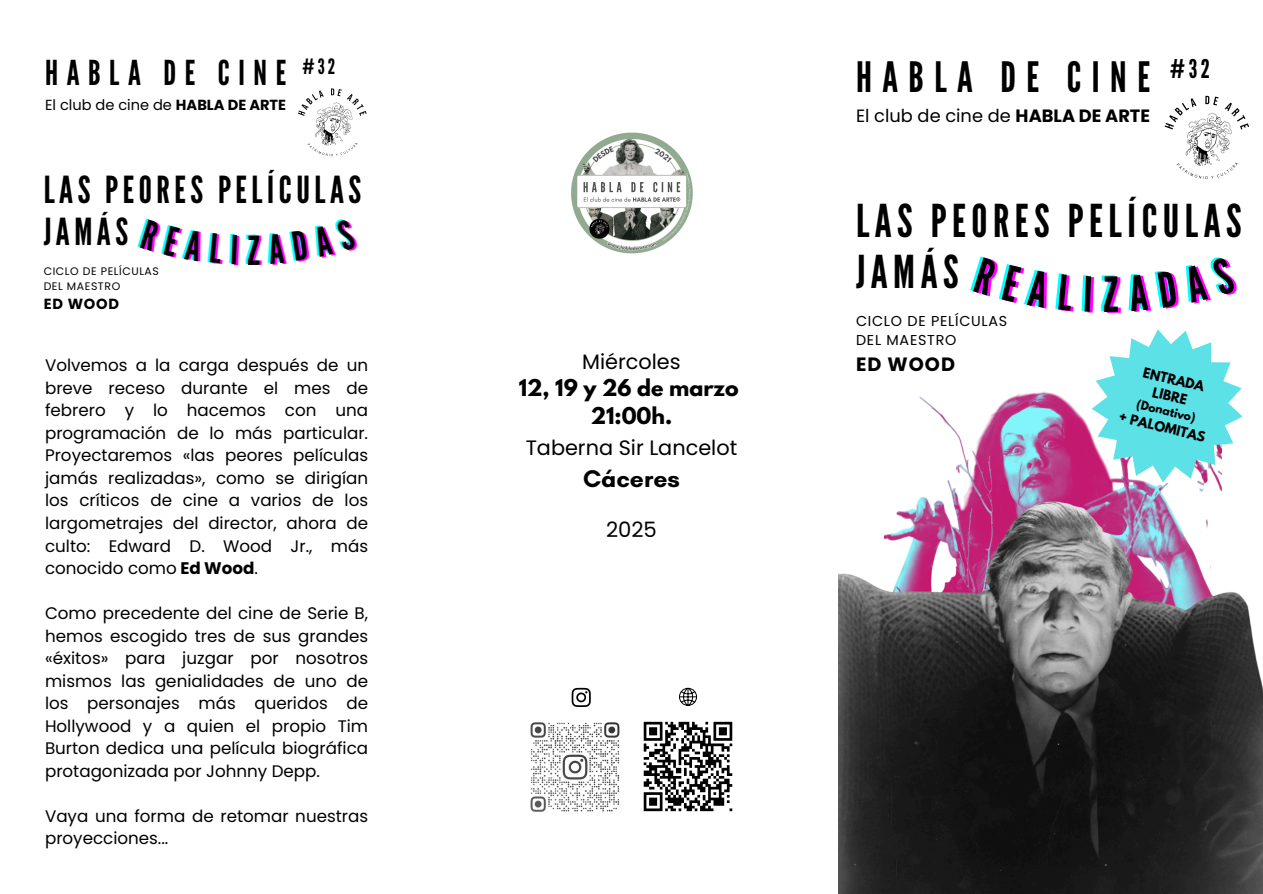
<style>
.page{position:relative;width:1263px;height:894px;background:#fff}
.page>*{position:absolute;margin:0;border:0;box-sizing:border-box;transform-origin:0 0}
.t1{font:45.15px/51.3px "League Gothic";letter-spacing:.12em;color:#000}
.t2{font:41.85px "League Gothic";letter-spacing:.25em;color:#000}
.t3{font:37.2px/42.2px "League Gothic";letter-spacing:.12em;color:#000}
.t4{font:34.35px "League Gothic";letter-spacing:.25em;color:#000}
.t5{font:25.8px "League Gothic";color:#000}
.t6{font:700 24.6px "Glacial Indifference";color:#000}
.t7{font:21.15px "Poppins";color:#000}
.t8{font:21.15px "League Gothic";color:#000}
.t9{font:20.85px "Poppins";color:#000}
.t10{font:700 20.55px/28.5px "League Spartan";color:#000;text-align:center}
.t11{font:700 19.2px "Poppins";letter-spacing:.055em;color:#000}
.t12{font:17.85px "Poppins";color:#000}
.t13{font:16.65px/22.5px "Poppins";color:#000;text-align:justify}
.t14{font:700 14.7px "Poppins";letter-spacing:.055em;color:#000}
.t15{font:14.55px "Poppins";color:#000}
.t16{font:14.25px/19.6px "Poppins";letter-spacing:.055em;color:#000}
.t17{font:700 12.45px/17px "League Spartan";color:#000;text-align:center}
.t18{font:10.95px/15px "Poppins";letter-spacing:.055em;color:#000}
.t19{font:700 10.95px "League Spartan";color:#000}
.s1{font-weight:700}
</style>
<div class="page">
<svg style="left:572px;top:687px;width:19px;height:19px"></svg>
<img style="left:643px;top:721px;width:90px;height:91px">
<img style="left:530px;top:722px;width:90px;height:90px">
<svg style="left:679px;top:687px;width:18px;height:18px"></svg>
<img style="left:1164px;top:95px;width:85px;height:84px">
<img style="left:568px;top:128px;width:127px;height:126px;border-radius:50%">
<img style="left:297px;top:88px;width:70px;height:69px">
<img style="left:919px;top:392px;width:173px;height:85px">
<img style="left:838px;top:477px;width:425px;height:416px">
<svg style="left:1092px;top:329px;width:150px;height:153px"></svg>
<h6 class="t4" style="left:45px;top:53px;width:243px">HABLA DE CINE</h6>
<h6 class="t15" style="left:45px;top:95px;width:243px">El club de cine de <span class="s1">HABLA DE ARTE</span></h6>
<p class="t8" style="left:302px;top:54px;width:34px">#32</p>
<h5 class="t3" style="left:44px;top:169px;width:319px">LAS PEORES PELÍCULAS<br>JAMÁS</h5>
<h5 class="t18" style="left:44px;top:263px;width:117px">CICLO DE PELÍCULAS<br>DEL MAESTRO</h5>
<p class="t14" style="left:44px;top:294px;width:77px">ED WOOD</p>
<h3 class="t13" style="left:45px;top:354px;width:325px">Volvemos a la carga después de un breve receso durante el mes de febrero y lo hacemos con una programación de lo más particular.<br>Proyectaremos «las peores películas jamás realizadas», como se dirigían los críticos de cine a varios de los largometrajes del director, ahora de culto: Edward D. Wood Jr., más conocido como <span class="s1">Ed Wood</span>.</h3>
<h5 class="t13" style="left:45px;top:601px;width:325px">Como precedente del cine de Serie B, hemos escogido tres de sus grandes «éxitos» para juzgar por nosotros mismos las genialidades de uno de los personajes más queridos de Hollywood y a quien el propio Tim Burton dedica una película biográfica protagonizada por Johnny Depp.</h5>
<p class="t13" style="left:45px;top:804px;width:325px">Vaya una forma de retomar nuestras proyecciones...</p>
<p class="t9" style="left:582px;top:347px;width:100px">Miércoles</p>
<p class="t10" style="left:519px;top:376px;width:221px">12, 19 y 26 de marzo<br>21:00h.</p>
<p class="t9" style="left:526px;top:432px;width:213px">Taberna Sir Lancelot</p>
<p class="t6" style="left:583px;top:463px;width:98px">Cáceres</p>
<p class="t7" style="left:606px;top:515px;width:52px">2025</p>
<p class="t2" style="left:856px;top:53px;width:296px">HABLA DE CINE</p>
<h3 class="t12" style="left:856px;top:103px;width:296px">El club de cine de <span class="s1">HABLA DE ARTE</span></h3>
<h2 class="t5" style="left:1170px;top:54px;width:42px">#32</h2>
<p class="t1" style="left:856px;top:196px;width:387px">LAS PEORES PELÍCULAS<br>JAMÁS</p>
<p class="t16" style="left:856px;top:311px;width:153px">CICLO DE PELÍCULAS<br>DEL MAESTRO</p>
<p class="t11" style="left:856px;top:350px;width:101px">ED WOOD</p>
<p class="t17" style="left:1145px;top:365px;width:64px;rotate:14deg">ENTRADA<br>LIBRE</p>
<p class="t17" style="left:1121px;top:409px;width:90px;rotate:14deg">+ PALOMITAS</p>
<p class="t19" style="left:1138px;top:398px;width:62px;rotate:14deg">(Donativo)</p>
</div>
